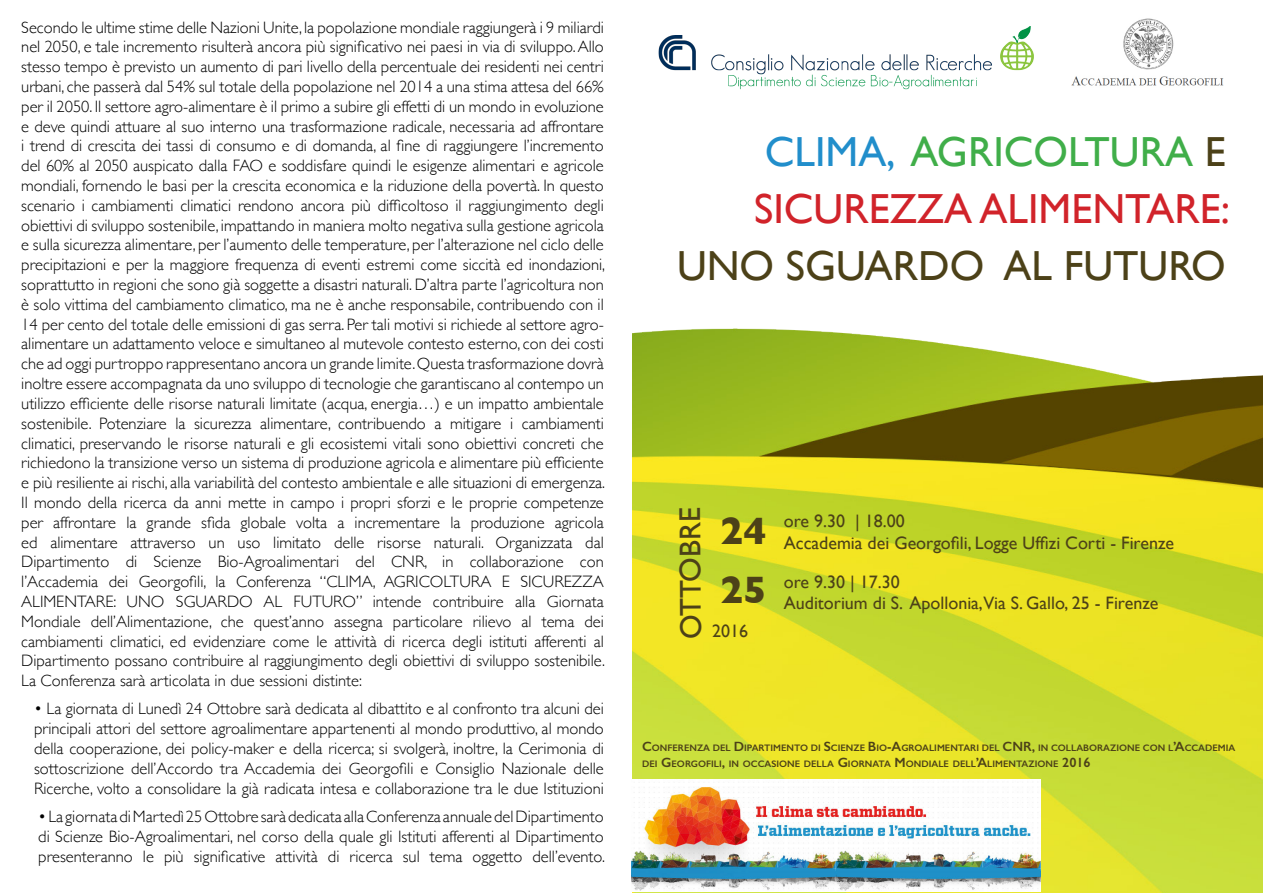
<style>
.page{position:relative;width:1263px;height:893px;background:#fff}
.page>*{position:absolute;margin:0;border:0;box-sizing:border-box;transform-origin:0 0}
.t1{font:42px "Gill Sans";color:#d1232a}
.t2{font:42px "Gill Sans";color:#40ae49}
.t3{font:42px "Gill Sans";color:#4c4118}
.t4{font:700 39px "Gill Sans";color:#4c4118}
.t5{font:30px "Gill Sans";letter-spacing:-.01em;color:#4c4118}
.t6{font:18px "Gill Sans";color:#4c4118}
.t7{font:300 16.5px/19.8px "Gill Sans";color:#000;text-align:justify}
.t8{font:600 9.45px/16.5px "Gill Sans";color:#4c4118}
.s1{color:#218ecb}
.s2{color:#4c4118}
.s3{font-size:13.5px}
</style>
<div class="page">
<img style="left:632px;top:26px;width:631px;height:867px">
<img style="left:644px;top:27px;width:410px;height:64px">
<img style="left:631px;top:780px;width:410px;height:111px">
<img style="left:1065px;top:18px;width:164px;height:74px">
<p class="t7" style="left:21px;top:17px;width:585px">Secondo le ultime stime delle Nazioni Unite, la popolazione mondiale raggiungerà i 9 miliardi nel 2050, e tale incremento risulterà ancora più significativo nei paesi in via di sviluppo. Allo stesso tempo è previsto un aumento di pari livello della percentuale dei residenti nei centri urbani, che passerà dal 54% sul totale della popolazione nel 2014 a una stima attesa del 66% per il 2050. Il settore agro-alimentare è il primo a subire gli effetti di un mondo in evoluzione e deve quindi attuare al suo interno una trasformazione radicale, necessaria ad affrontare i trend di crescita dei tassi di consumo e di domanda, al fine di raggiungere l’incremento del 60% al 2050 auspicato dalla FAO e soddisfare quindi le esigenze alimentari e agricole mondiali, fornendo le basi per la crescita economica e la riduzione della povertà. In questo scenario i cambiamenti climatici rendono ancora più difficoltoso il raggiungimento degli obiettivi di sviluppo sostenibile, impattando in maniera molto negativa sulla gestione agricola e sulla sicurezza alimentare, per l’aumento delle temperature, per l’alterazione nel ciclo delle precipitazioni e per la maggiore frequenza di eventi estremi come siccità ed inondazioni, soprattutto in regioni che sono già soggette a disastri naturali. D’altra parte l’agricoltura non è solo vittima del cambiamento climatico, ma ne è anche responsabile, contribuendo con il 14 per cento del totale delle emissioni di gas serra. Per tali motivi si richiede al settore agro&shy;alimentare un adattamento veloce e simultaneo al mutevole contesto esterno, con dei costi che ad oggi purtroppo rappresentano ancora un grande limite. Questa trasformazione dovrà inoltre essere accompagnata da uno sviluppo di tecnologie che garantiscano al contempo un utilizzo efficiente delle risorse naturali limitate (acqua, energia…) e un impatto ambientale sostenibile. Potenziare la sicurezza alimentare, contribuendo a mitigare i cambiamenti climatici, preservando le risorse naturali e gli ecosistemi vitali sono obiettivi concreti che richiedono la transizione verso un sistema di produzione agricola e alimentare più efficiente e più resiliente ai rischi, alla variabilità del contesto ambientale e alle situazioni di emergenza.</p>
<p class="t7" style="left:21px;top:492px;width:585px">Il mondo della ricerca da anni mette in campo i propri sforzi e le proprie competenze per affrontare la grande sfida globale volta a incrementare la produzione agricola ed alimentare attraverso un uso limitato delle risorse naturali. Organizzata dal Dipartimento di Scienze Bio-Agroalimentari del CNR, in collaborazione con l’Accademia dei Georgofili, la Conferenza “CLIMA, AGRICOLTURA E SICUREZZA ALIMENTARE: UNO SGUARDO AL FUTURO” intende contribuire alla Giornata Mondiale dell’Alimentazione, che quest’anno assegna particolare rilievo al tema dei cambiamenti climatici, ed evidenziare come le attività di ricerca degli istituti afferenti al Dipartimento possano contribuire al raggiungimento degli obiettivi di sviluppo sostenibile.</p>
<p class="t7" style="left:21px;top:670px;width:342px">La Conferenza sarà articolata in due sessioni distinte:</p>
<p class="t7" style="left:34px;top:698px;width:571px">• La giornata di Lunedì 24 Ottobre sarà dedicata al dibattito e al confronto tra alcuni dei principali attori del settore agroalimentare appartenenti al mondo produttivo, al mondo della cooperazione, dei policy-maker e della ricerca; si svolgerà, inoltre, la Cerimonia di sottoscrizione dell’Accordo tra Accademia dei Georgofili e Consiglio Nazionale delle Ricerche, volto a consolidare la già radicata intesa e collaborazione tra le due Istituzioni</p>
<p class="t7" style="left:38px;top:806px;width:568px">• La giornata di Martedì 25 Ottobre sarà dedicata alla Conferenza annuale del Dipartimento di Scienze Bio-Agroalimentari, nel corso della quale gli Istituti afferenti al Dipartimento presenteranno le più significative attività di ricerca sul tema oggetto dell’evento.</p>
<p class="t2" style="left:765px;top:127px;width:462px"><span class="s1">CLIMA,</span> AGRICOLTURA <span class="s2">E</span></p>
<p class="t1" style="left:754px;top:184px;width:477px">SICUREZZA ALIMENTARE:</p>
<p class="t3" style="left:677px;top:241px;width:550px">UNO SGUARDO AL FUTURO</p>
<p class="t5" style="left:673px;top:639px;width:133px;rotate:-90deg">OTTOBRE</p>
<p class="t4" style="left:720px;top:499px;width:48px">24</p>
<p class="t6" style="left:784px;top:510px;width:122px">ore 9.30 | 18.00</p>
<p class="t6" style="left:784px;top:532px;width:392px">Accademia dei Georgofili, Logge Uffizi Corti - Firenze</p>
<p class="t6" style="left:784px;top:571px;width:117px">ore 9.30 | 17.30</p>
<p class="t6" style="left:784px;top:593px;width:376px">Auditorium di S. Apollonia,Via S. Gallo, 25 - Firenze</p>
<p class="t4" style="left:720px;top:559px;width:48px">25</p>
<p class="t6" style="left:712px;top:620px;width:37px">2016</p>
<p class="t8" style="left:642px;top:739px;width:595px"><span class="s3">C</span>ONFERENZA DEL <span class="s3">D</span>IPARTIMENTO DI <span class="s3">S</span>CIENZE <span class="s3">B</span>IO<span class="s3">-A</span>GROALIMENTARI DEL <span class="s3">CNR,</span> IN COLLABORAZIONE CON L<span class="s3">’A</span>CCADEMIA<br>DEI <span class="s3">G</span> EORGOFILI<span class="s3">,</span> IN OCCASIONE DELLA <span class="s3">G</span> IORNATA <span class="s3">M</span> ONDIALE DELL<span class="s3">’A</span>LIMENTAZIONE <span class="s3">2016</span></p>
</div>
